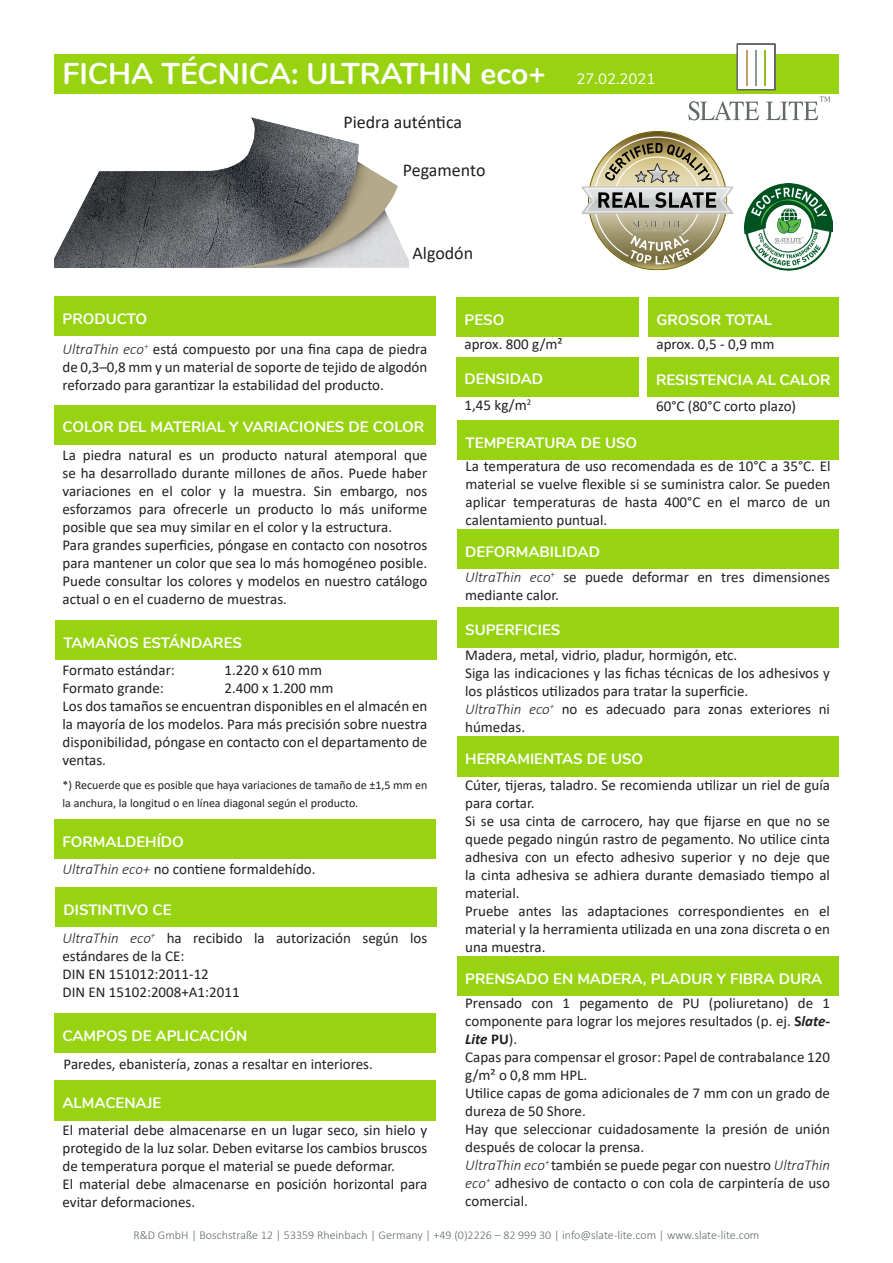
<style>
.page{position:relative;width:893px;height:1263px;background:#fff}
.page>*{position:absolute;margin:0;border:0;box-sizing:border-box;transform-origin:0 0}
.t1{font:700 30px "Nunito";color:#fff}
.Einf__Abs{font:18px "Calibri";color:#231f20}
.t2{font:15px/18px "Calibri";color:#231f20}
.t3{font:700 15px "Nunito";color:#fff}
.t4{font:15px "Nunito";color:#fff}
.t5{font:12px/18px "Calibri";color:#231f20}
.t6{font:300 12px "Calibri";color:#626969}
.s1{font-weight:300;font-style:italic}
.s2{font-weight:700}
.s3{font-weight:700;font-style:italic}
</style>
<div class="page">
<div style="left:54px;top:54px;width:785px;height:40px;background:#98d312"></div>
<img style="left:54px;top:117px;width:354px;height:151px">
<div style="left:54px;top:297px;width:382px;height:39px;background:#98d312"></div>
<div style="left:54px;top:405px;width:382px;height:40px;background:#98d312"></div>
<div style="left:55px;top:620px;width:382px;height:40px;background:#98d312"></div>
<div style="left:456px;top:297px;width:183px;height:40px;background:#98d312"></div>
<div style="left:648px;top:297px;width:191px;height:40px;background:#98d312"></div>
<div style="left:456px;top:357px;width:183px;height:39px;background:#98d312"></div>
<div style="left:54px;top:1014px;width:382px;height:39px;background:#98d312"></div>
<div style="left:648px;top:357px;width:191px;height:40px;background:#98d312"></div>
<svg style="left:581px;top:131px;width:153px;height:139px"></svg>
<img style="left:615px;top:208px;width:89px;height:32px">
<img style="left:744px;top:184px;width:88px;height:87px">
<div style="left:55px;top:887px;width:382px;height:40px;background:#98d312"></div>
<div style="left:457px;top:420px;width:382px;height:40px;background:#98d312"></div>
<div style="left:54px;top:820px;width:382px;height:39px;background:#98d312"></div>
<svg style="left:688px;top:101px;width:71px;height:19px"></svg>
<svg style="left:766px;top:96px;width:64px;height:24px"></svg>
<svg style="left:736px;top:43px;width:40px;height:47px"></svg>
<div style="left:457px;top:529px;width:381px;height:40px;background:#98d312"></div>
<div style="left:457px;top:956px;width:382px;height:40px;background:#98d312"></div>
<div style="left:457px;top:736px;width:382px;height:41px;background:#98d312"></div>
<div style="left:457px;top:607px;width:381px;height:41px;background:#98d312"></div>
<div style="left:54px;top:1080px;width:382px;height:41px;background:#98d312"></div>
<p class="t1" style="left:63px;top:52px;width:485px">FICHA TÉCNICA: ULTRATHIN eco+</p>
<p class="Einf__Abs" style="left:343px;top:109px;width:120px">Piedra auténtica</p>
<p class="Einf__Abs" style="left:403px;top:158px;width:84px">Pegamento</p>
<p class="Einf__Abs" style="left:412px;top:240px;width:62px">Algodón</p>
<p class="t4" style="left:577px;top:67px;width:80px">27.02.2021</p>
<p class="t3" style="left:63px;top:308px;width:86px">PRODUCTO</p>
<p class="t2" style="left:63px;top:339px;width:366px;text-align:justify"><span class="s1">UltraThin eco</span><sup>+</sup> está compuesto por una fina capa de piedra de 0,3–0,8 mm y un material de soporte de tejido de algodón reforzado para garantizar la estabilidad del producto.</p>
<p class="t2" style="left:465px;top:335px;width:99px">aprox. 800 g/m²</p>
<p class="t3" style="left:63px;top:416px;width:363px">COLOR DEL MATERIAL Y VARIACIONES DE COLOR</p>
<p class="t2" style="left:63px;top:446px;width:366px;text-align:justify">La piedra natural es un producto natural atemporal que se ha desarrollado durante millones de años. Puede haber variaciones en el color y la muestra. Sin embargo, nos esforzamos para ofrecerle un producto lo más uniforme posible que sea muy similar en el color y la estructura.</p>
<p class="t2" style="left:63px;top:536px;width:366px">Para grandes superficies, póngase en contacto con nosotros para mantener un color que sea lo más homogéneo posible.</p>
<p class="t2" style="left:63px;top:572px;width:366px">Puede consultar los colores y modelos en nuestro catálogo actual o en el cuaderno de muestras.</p>
<p class="t3" style="left:465px;top:308px;width:41px">PESO</p>
<p class="t3" style="left:657px;top:308px;width:117px">GROSOR TOTAL</p>
<p class="t2" style="left:657px;top:335px;width:119px">aprox. 0,5 - 0,9 mm</p>
<p class="t3" style="left:465px;top:368px;width:80px">DENSIDAD</p>
<p class="t3" style="left:656px;top:368px;width:176px">RESISTENCIA AL CALOR</p>
<p class="t2" style="left:656px;top:396px;width:141px">60°C (80°C corto plazo)</p>
<p class="t2" style="left:465px;top:395px;width:68px">1,45 kg/m<sup>2</sup></p>
<p class="t3" style="left:466px;top:431px;width:173px">TEMPERATURA DE USO</p>
<p class="t2" style="left:466px;top:457px;width:366px;text-align:justify">La temperatura de uso recomendada es de 10°C a 35°C. El material se vuelve flexible si se suministra calor. Se pueden aplicar temperaturas de hasta 400°C en el marco de un calentamiento puntual.</p>
<p class="t3" style="left:465px;top:540px;width:136px">DEFORMABILIDAD</p>
<p class="t2" style="left:465px;top:568px;width:366px"><span class="s1">UltraThin eco</span><sup>+</sup> se puede deformar en tres dimensiones mediante calor.</p>
<p class="t3" style="left:64px;top:631px;width:180px">TAMAÑOS ESTÁNDARES</p>
<p class="t2" style="left:63px;top:661px;width:114px">Formato estándar:</p>
<p class="t2" style="left:225px;top:661px;width:99px">1.220 x 610 mm</p>
<p class="t2" style="left:63px;top:679px;width:103px">Formato grande:</p>
<p class="t2" style="left:225px;top:679px;width:111px">2.400 x 1.200 mm</p>
<p class="t2" style="left:63px;top:697px;width:366px;text-align:justify">Los dos tamaños se encuentran disponibles en el almacén en la mayoría de los modelos. Para más precisión sobre nuestra disponibilidad, póngase en contacto con el departamento de ventas.</p>
<p class="t5" style="left:63px;top:775px;width:366px">*) Recuerde que es posible que haya variaciones de tamaño de ±1,5 mm en la anchura, la longitud o en línea diagonal según el producto.</p>
<p class="t3" style="left:63px;top:831px;width:123px">FORMALDEHÍDO</p>
<p class="t2" style="left:63px;top:859px;width:255px"><span class="s1">UltraThin eco+</span> no contiene formaldehído.</p>
<p class="t3" style="left:64px;top:898px;width:110px">DISTINTIVO CE</p>
<p class="t2" style="left:63px;top:929px;width:366px"><span class="s1">UltraThin eco</span><sup>+</sup> ha recibido la autorización según los estándares de la CE:</p>
<p class="t2" style="left:63px;top:965px;width:148px">DIN EN 151012:2011-12</p>
<p class="t2" style="left:63px;top:983px;width:179px">DIN EN 15102:2008+A1:2011</p>
<p class="t3" style="left:63px;top:1025px;width:186px">CAMPOS DE APLICACIÓN</p>
<p class="t2" style="left:64px;top:1054px;width:311px">Paredes, ebanistería, zonas a resaltar en interiores.</p>
<p class="t3" style="left:63px;top:1092px;width:100px">ALMACENAJE</p>
<p class="t2" style="left:63px;top:1121px;width:366px;text-align:justify">El material debe almacenarse en un lugar seco, sin hielo y protegido de la luz solar. Deben evitarse los cambios bruscos de temperatura porque el material se puede deformar.</p>
<p class="t2" style="left:63px;top:1175px;width:366px">El material debe almacenarse en posición horizontal para evitar deformaciones.</p>
<p class="t3" style="left:465px;top:619px;width:97px">SUPERFICIES</p>
<p class="t2" style="left:465px;top:645px;width:274px">Madera, metal, vidrio, pladur, hormigón, etc.</p>
<p class="t2" style="left:465px;top:663px;width:366px">Siga las indicaciones y las fichas técnicas de los adhesivos y los plásticos utilizados para tratar la superficie.</p>
<p class="t2" style="left:465px;top:699px;width:366px"><span class="s1">UltraThin eco</span><sup>+</sup> no es adecuado para zonas exteriores ni húmedas.</p>
<p class="t3" style="left:465px;top:748px;width:180px">HERRAMIENTAS DE USO</p>
<p class="t2" style="left:465px;top:776px;width:366px">Cúter, tijeras, taladro. Se recomienda utilizar un riel de guía para cortar.</p>
<p class="t2" style="left:465px;top:812px;width:366px;text-align:justify">Si se usa cinta de carrocero, hay que fijarse en que no se quede pegado ningún rastro de pegamento. No utilice cinta adhesiva con un efecto adhesivo superior y no deje que la cinta adhesiva se adhiera durante demasiado tiempo al material.</p>
<p class="t2" style="left:465px;top:902px;width:366px;text-align:justify">Pruebe antes las adaptaciones correspondientes en el material y la herramienta utilizada en una zona discreta o en una muestra.</p>
<p class="t3" style="left:465px;top:967px;width:359px">PRENSADO EN MADERA, PLADUR Y FIBRA DURA</p>
<p class="t2" style="left:465px;top:994px;width:366px;text-align:justify">Prensado con 1 pegamento de PU (poliuretano) de 1 componente para lograr los mejores resultados (p. ej. <span class="s2">S</span><span class="s3">late-Lite</span> <span class="s2">PU</span>).</p>
<p class="t2" style="left:465px;top:1048px;width:366px">Capas para compensar el grosor: Papel de contrabalance 120 g/m² o 0,8 mm HPL.</p>
<p class="t2" style="left:465px;top:1084px;width:366px">Utilice capas de goma adicionales de 7 mm con un grado de dureza de 50 Shore.</p>
<p class="t2" style="left:465px;top:1120px;width:366px">Hay que seleccionar cuidadosamente la presión de unión después de colocar la prensa.</p>
<p class="t2" style="left:465px;top:1156px;width:366px;text-align:justify"><span class="s1">UltraThin eco</span><sup>+</sup> también se puede pegar con nuestro <span class="s1">UltraThin eco</span><sup>+</sup> adhesivo de contacto o con cola de carpintería de uso comercial.</p>
<p class="t6" style="left:134px;top:1227px;width:627px">R&amp;D GmbH | Boschstraße 12 | 53359 Rheinbach | Germany | +49 (0)2226 – 82 999 30 | info@slate-lite.com | www.slate-lite.com</p>
</div>
